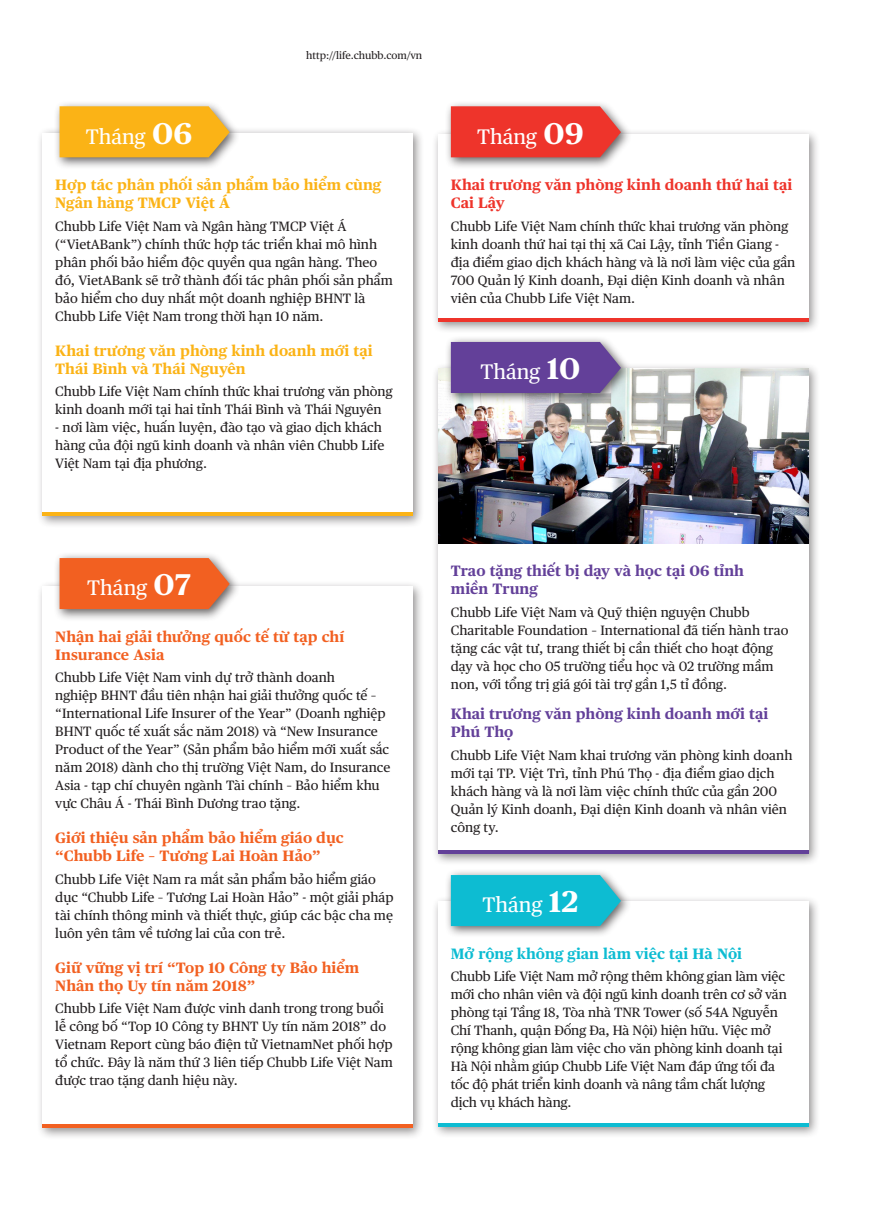
<style>
.page{position:relative;width:872px;height:1212px;background:#fff}
.page>*{position:absolute;margin:0;border:0;box-sizing:border-box;transform-origin:0 0}
.Body_text{font:21px "Chubb Publico Text VN";color:#fff}
.Body_text-2{font:700 15px/18px "Chubb Publico Text VN";color:#f26021}
.Body_text-3{font:700 15px/18px "Chubb Publico Text VN";color:#fbb316}
.Body_text-4{font:700 15px/18px "Chubb Publico Text VN";color:#634099}
.Body_text-5{font:700 15px/18px "Chubb Publico Text VN";color:#ee342b}
.Body_text-6{font:700 15px "Chubb Publico Text VN";color:#0dbcd2}
.Body_text-7{font:13.5px/18px "Chubb Publico Text VN";color:#231f20}
.t1{font:10.5px "Chubb Publico Text VN";color:#231f20}
.s1{font-weight:700;font-size:30px}
</style>
<div class="page">
<div style="left:432px;top:895px;width:388px;height:244px;background:#231f20;opacity:.5"></div>
<div style="left:438px;top:901px;width:370px;height:226px;background:#fff"></div>
<div style="left:432px;top:363px;width:388px;height:503px;background:#231f20;opacity:.5"></div>
<div style="left:438px;top:369px;width:370px;height:485px;background:#fff"></div>
<div style="left:37px;top:580px;width:388px;height:560px;background:#231f20;opacity:.5"></div>
<div style="left:43px;top:586px;width:369px;height:541px;background:#fff"></div>
<div style="left:37px;top:127px;width:388px;height:401px;background:#231f20;opacity:.5"></div>
<div style="left:43px;top:133px;width:369px;height:383px;background:#fff"></div>
<div style="left:432px;top:129px;width:388px;height:205px;background:#231f20;opacity:.5"></div>
<div style="left:438px;top:135px;width:370px;height:187px;background:#fff"></div>
<div style="left:54px;top:552px;width:187px;height:69px;background:#231f20;opacity:.7"></div>
<svg style="left:60px;top:558px;width:170px;height:51px;background:#ef662b"></svg>
<div style="left:445px;top:869px;width:187px;height:69px;background:#231f20;opacity:.7"></div>
<div style="left:451px;top:875px;width:170px;height:51px;background:#0dbcd2"></div>
<div style="left:54px;top:100px;width:187px;height:69px;background:#231f20;opacity:.7"></div>
<svg style="left:60px;top:106px;width:170px;height:51px;background:#f8b422"></svg>
<div style="left:445px;top:100px;width:187px;height:69px;background:#231f20;opacity:.7"></div>
<svg style="left:451px;top:106px;width:170px;height:51px;background:#eb3d35"></svg>
<img style="left:438px;top:369px;width:370px;height:174px">
<div style="left:445px;top:336px;width:187px;height:69px;background:#231f20;opacity:.7"></div>
<div style="left:451px;top:342px;width:170px;height:51px;background:#634099"></div>
<hr style="left:438px;top:850px;width:370px;height:4px;background:#634099">
<hr style="left:438px;top:318px;width:370px;height:4px;background:#ee342b">
<hr style="left:43px;top:512px;width:369px;height:4px;background:#fbb316">
<hr style="left:43px;top:1124px;width:369px;height:3px;background:#f26021">
<hr style="left:438px;top:1123px;width:370px;height:4px;background:#0dbcd2">
<p class="t1" style="left:306px;top:48px;width:118px">http://life.chubb.com/vn</p>
<p class="Body_text" style="left:86px;top:120px;width:108px">Tháng <span class="s1">06</span></p>
<p class="Body_text" style="left:477px;top:120px;width:108px">Tháng <span class="s1">09</span></p>
<p class="Body_text-3" style="left:55px;top:175px;width:327px">Hợp tác phân phối sản phẩm bảo hiểm cùng<br>Ngân hàng TMCP Việt Á</p>
<p class="Body_text-7" style="left:55px;top:216px;width:339px">Chubb Life Việt Nam và Ngân hàng TMCP Việt Á (“VietABank”) chính thức hợp tác triển khai mô hình phân phối bảo hiểm độc quyền qua ngân hàng. Theo đó, VietABank sẽ trở thành đối tác phân phối sản phẩm bảo hiểm cho duy nhất một doanh nghiệp BHNT là Chubb Life Việt Nam trong thời hạn 10 năm.</p>
<p class="Body_text-3" style="left:55px;top:340px;width:319px">Khai trương văn phòng kinh doanh mới tại<br>Thái Bình và Thái Nguyên</p>
<p class="Body_text-7" style="left:55px;top:381px;width:339px">Chubb Life Việt Nam chính thức khai trương văn phòng kinh doanh mới tại hai tỉnh Thái Bình và Thái Nguyên</p>
<p class="Body_text-7" style="left:55px;top:417px;width:331px">- nơi làm việc, huấn luyện, đào tạo và giao dịch khách hàng của đội ngũ kinh doanh và nhân viên Chubb Life<br>Việt Nam tại địa phương.</p>
<p class="Body_text" style="left:87px;top:572px;width:105px">Tháng <span class="s1">07</span></p>
<p class="Body_text-2" style="left:55px;top:627px;width:290px">Nhận hai giải thưởng quốc tế từ tạp chí<br>Insurance Asia</p>
<p class="Body_text-7" style="left:55px;top:668px;width:337px">Chubb Life Việt Nam vinh dự trở thành doanh<br>nghiệp BHNT đầu tiên nhận hai giải thưởng quốc tế – “International Life Insurer of the Year” (Doanh nghiệp BHNT quốc tế xuất sắc năm 2018) và “New Insurance Product of the Year” (Sản phẩm bảo hiểm mới xuất sắc năm 2018) dành cho thị trường Việt Nam, do Insurance Asia - tạp chí chuyên ngành Tài chính – Bảo hiểm khu vực Châu Á - Thái Bình Dương trao tặng.</p>
<p class="Body_text-2" style="left:55px;top:828px;width:290px">Giới thiệu sản phẩm bảo hiểm giáo dục “Chubb Life – Tương Lai Hoàn Hảo”</p>
<p class="Body_text-7" style="left:55px;top:869px;width:340px">Chubb Life Việt Nam ra mắt sản phẩm bảo hiểm giáo dục “Chubb Life – Tương Lai Hoàn Hảo” - một giải pháp tài chính thông minh và thiết thực, giúp các bậc cha mẹ luôn yên tâm về tương lai của con trẻ.</p>
<p class="Body_text-2" style="left:55px;top:957px;width:305px">Giữ vững vị trí “Top 10 Công ty Bảo hiểm<br>Nhân thọ Uy tín năm 2018”</p>
<p class="Body_text-7" style="left:55px;top:998px;width:339px">Chubb Life Việt Nam được vinh danh trong trong buổi lễ công bố “Top 10 Công ty BHNT Uy tín năm 2018” do Vietnam Report cùng báo điện tử VietnamNet phối hợp tổ chức. Đây là năm thứ 3 liên tiếp Chubb Life Việt Nam được trao tặng danh hiệu này.</p>
<p class="Body_text-5" style="left:451px;top:175px;width:343px">Khai trương văn phòng kinh doanh thứ hai tại<br>Cai Lậy</p>
<p class="Body_text-7" style="left:451px;top:216px;width:346px">Chubb Life Việt Nam chính thức khai trương văn phòng kinh doanh thứ hai tại thị xã Cai Lậy, tỉnh Tiền Giang - địa điểm giao dịch khách hàng và là nơi làm việc của gần 700 Quản lý Kinh doanh, Đại diện Kinh doanh và nhân viên của Chubb Life Việt Nam.</p>
<p class="Body_text" style="left:480px;top:356px;width:102px">Tháng <span class="s1">10</span></p>
<p class="Body_text-4" style="left:451px;top:561px;width:295px">Trao tặng thiết bị dạy và học tại 06 tỉnh miền Trung</p>
<p class="Body_text-7" style="left:451px;top:602px;width:339px">Chubb Life Việt Nam và Quỹ thiện nguyện Chubb Charitable Foundation – International đã tiến hành trao tặng các vật tư, trang thiết bị cần thiết cho hoạt động dạy và học cho 05 trường tiểu học và 02 trường mầm non, với tổng trị giá gói tài trợ gần 1,5 tỉ đồng.</p>
<p class="Body_text-4" style="left:451px;top:704px;width:319px">Khai trương văn phòng kinh doanh mới tại<br>Phú Thọ</p>
<p class="Body_text-7" style="left:451px;top:745px;width:343px">Chubb Life Việt Nam khai trương văn phòng kinh doanh mới tại TP. Việt Trì, tỉnh Phú Thọ - địa điểm giao dịch khách hàng và là nơi làm việc chính thức của gần 200<br>Quản lý Kinh doanh, Đại diện Kinh doanh và nhân viên công ty.</p>
<p class="Body_text" style="left:482px;top:889px;width:97px">Tháng <span class="s1">12</span></p>
<p class="Body_text-6" style="left:451px;top:942px;width:293px">Mở rộng không gian làm việc tại Hà Nội</p>
<p class="Body_text-7" style="left:451px;top:967px;width:337px">Chubb Life Việt Nam mở rộng thêm không gian làm việc mới cho nhân viên và đội ngũ kinh doanh trên cơ sở văn phòng tại Tầng 18, Tòa nhà TNR Tower (số 54A Nguyễn Chí Thanh, quận Đống Đa, Hà Nội) hiện hữu. Việc mở rộng không gian làm việc cho văn phòng kinh doanh tại Hà Nội nhằm giúp Chubb Life Việt Nam đáp ứng tối đa tốc độ phát triển kinh doanh và nâng tầm chất lượng dịch vụ khách hàng.</p>
</div>
